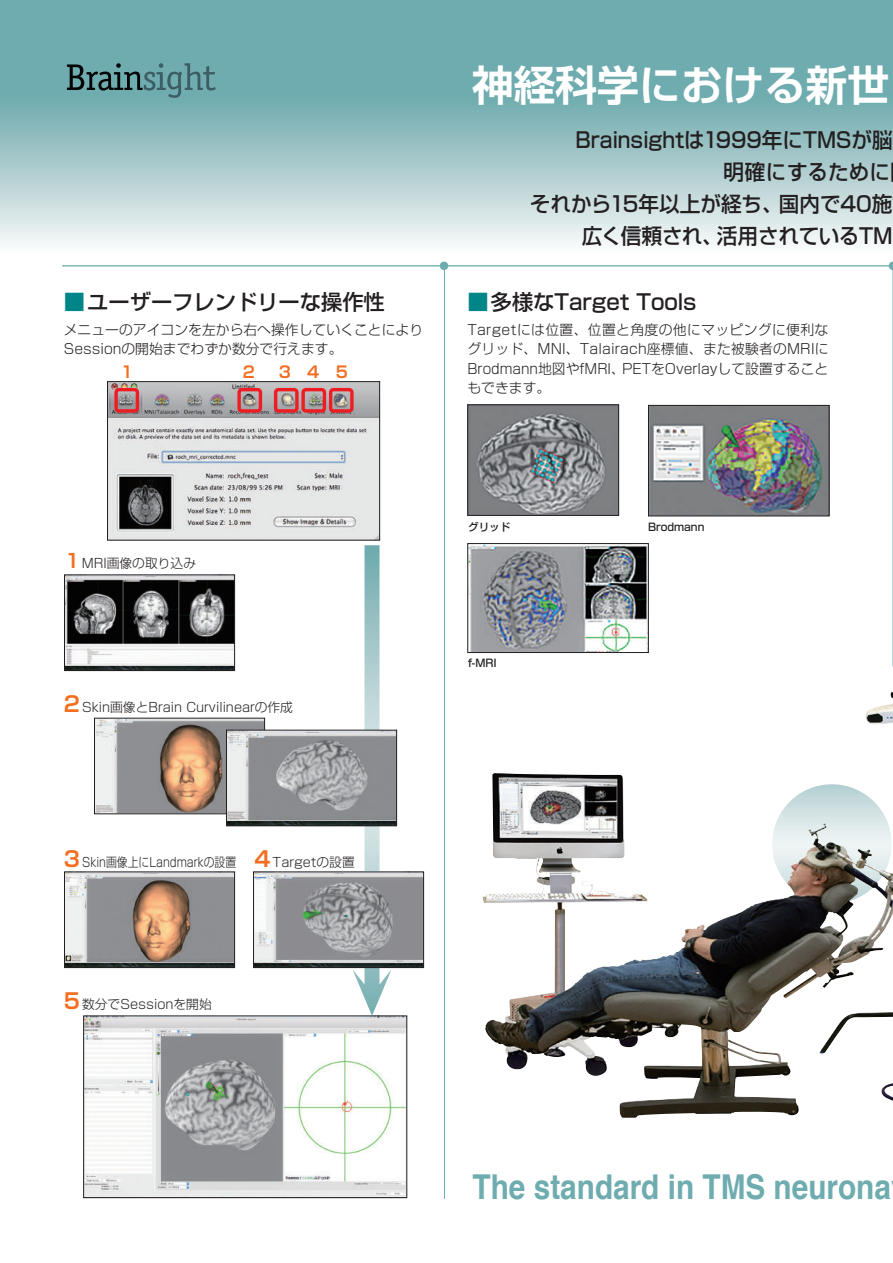
<style>
.page{position:relative;width:893px;height:1263px;background:#fff}
.page>*{position:absolute;margin:0;border:0;box-sizing:border-box;transform-origin:0 0}
.t1{font:700 41.7px "Shin Go Pr 5 De";color:#fff}
.t2{font:700 34.2px "Helvetica";color:#6eacaf;scale:.87 1}
.t3{font:500 21.3px/32px "Shin Go Pr 5";color:#231f20;text-align:right;scale:.95 1}
.t4{font:500 21.3px "Shin Go Pr 5";color:#231f20}
.t5{font:700 15.9px "Shin Go Pr 5 De";color:#f36e21}
.t6{font:300 13.8px/19.2px "Shin Go Pr 5";color:#231f20;text-align:justify}
.t7{font:300 12.75px "Shin Go Pr 5";color:#231f20}
.t8{font:300 12.75px "Shin Go Pr 5";color:#231f20;scale:.85 1}
.t9{font:500 10.65px "Shin Go Pr 5";color:#231f20}
.s1{color:#008689}
.s2{font-family:"Shin Go Pr 5 De";font-weight:700;font-size:19.2px;color:#f36e21}
.s3{font-family:"Shin Go Pr 5 De";font-weight:700;font-size:21.3px;color:#f36e21}
</style>
<div class="page">
<svg style="left:0;top:0;width:893px;height:245px;background:#97c1c3"></svg>
<svg style="left:67px;top:63px;width:149px;height:35px;background:#5a8c8f"></svg>
<hr style="left:62px;top:265px;width:831px;height:1px;background:#6eacaf">
<img style="left:470px;top:407px;width:147px;height:107px">
<img style="left:650px;top:407px;width:177px;height:107px">
<img style="left:470px;top:545px;width:177px;height:106px">
<div style="left:468px;top:405px;width:151px;height:111px;border:1px solid #231f20"></div>
<div style="left:648px;top:405px;width:181px;height:111px;border:1px solid #231f20"></div>
<div style="left:468px;top:543px;width:181px;height:110px;border:1px solid #231f20"></div>
<hr style="left:444px;top:265px;width:1px;height:934px;background:#6eacaf">
<hr style="left:892px;top:265px;width:1px;height:401px;background:#6eacaf">
<svg style="left:352px;top:545px;width:40px;height:471px"></svg>
<div style="left:440px;top:262px;width:8px;height:8px;background:#6eacaf;border-radius:50%"></div>
<svg style="left:889px;top:262px;width:4px;height:8px"></svg>
<img style="left:483px;top:692px;width:410px;height:384px">
<img style="left:109px;top:383px;width:269px;height:155px">
<div style="left:107px;top:381px;width:273px;height:159px;border:1px solid #231f20"></div>
<div style="left:114px;top:388px;width:25px;height:25px;border:3px solid #ee1d23;border-radius:3px"></div>
<div style="left:237px;top:388px;width:25px;height:25px;border:3px solid #ee1d23;border-radius:3px"></div>
<div style="left:274px;top:388px;width:25px;height:25px;border:3px solid #ee1d23;border-radius:3px"></div>
<div style="left:301px;top:388px;width:25px;height:25px;border:3px solid #ee1d23;border-radius:3px"></div>
<div style="left:329px;top:388px;width:25px;height:25px;border:3px solid #ee1d23;border-radius:3px"></div>
<img style="left:66px;top:577px;width:167px;height:92px">
<div style="left:64px;top:575px;width:171px;height:96px;border:1px solid #231f20"></div>
<img style="left:96px;top:720px;width:167px;height:92px">
<div style="left:94px;top:718px;width:171px;height:96px;border:1px solid #231f20"></div>
<img style="left:228px;top:732px;width:167px;height:92px">
<div style="left:226px;top:730px;width:171px;height:96px;border:1px solid #231f20"></div>
<img style="left:66px;top:874px;width:167px;height:92px">
<div style="left:64px;top:872px;width:171px;height:96px;border:1px solid #231f20"></div>
<img style="left:255px;top:874px;width:167px;height:92px">
<div style="left:253px;top:872px;width:171px;height:96px;border:1px solid #231f20"></div>
<img style="left:85px;top:1018px;width:320px;height:178px">
<div style="left:83px;top:1016px;width:324px;height:182px;border:1px solid #231f20"></div>
<h3 class="t4" style="left:64px;top:284px;width:323px"><span class="s1">■</span>ユーザーフレンドリーな操作性</h3>
<p class="t6" style="left:64px;top:319px;width:361px">メニューのアイコンを左から右へ操作していくことにより<br>Sessionの開始までわずか数分で行えます。</p>
<p class="t5" style="left:121px;top:359px;width:14px">1</p>
<p class="t5" style="left:243px;top:359px;width:14px">2</p>
<p class="t5" style="left:279px;top:359px;width:71px">345</p>
<h1 class="t1" style="left:472px;top:51px;width:419px">神経科学における新世</h1>
<h3 class="t3" style="left:530px;top:122px;width:383px">Brainsightは1999年にTMSが脳<br>明確にするために<br>それから15年以上が経ち、国内で40施広く信頼され、活用されているTM</h3>
<h3 class="t4" style="left:467px;top:284px;width:231px"><span class="s1">■</span>多様なTarget Tools</h3>
<p class="t6" style="left:467px;top:319px;width:363px">Targetには位置、位置と角度の他にマッピングに便利なグリッド、MNI、Talairach座標値、また被験者のMRIにBrodmann地図やfMRI、PETをOverlayして設置することもできます。</p>
<p class="t7" style="left:65px;top:553px;width:132px"><span class="s2">1</span>MRI画像の取り込み</p>
<p class="t7" style="left:64px;top:696px;width:231px"><span class="s3">2</span> Skin画像とBrain Curvilinearの作成</p>
<p class="t9" style="left:468px;top:518px;width:44px">グリッド</p>
<p class="t9" style="left:468px;top:655px;width:30px">f-MRI</p>
<p class="t9" style="left:648px;top:518px;width:58px">Brodmann</p>
<p class="t8" style="left:64px;top:851px;width:344px"><span class="s3">3</span> Skin画像上にLandmarkの設置 <span class="s3">4</span> Targetの設置</p>
<p class="t7" style="left:64px;top:993px;width:149px"><span class="s3">5</span> 数分でSessionを開始</p>
<h2 class="t2" style="left:473px;top:1159px;width:482px">The standard in TMS neurona</h2>
</div>
